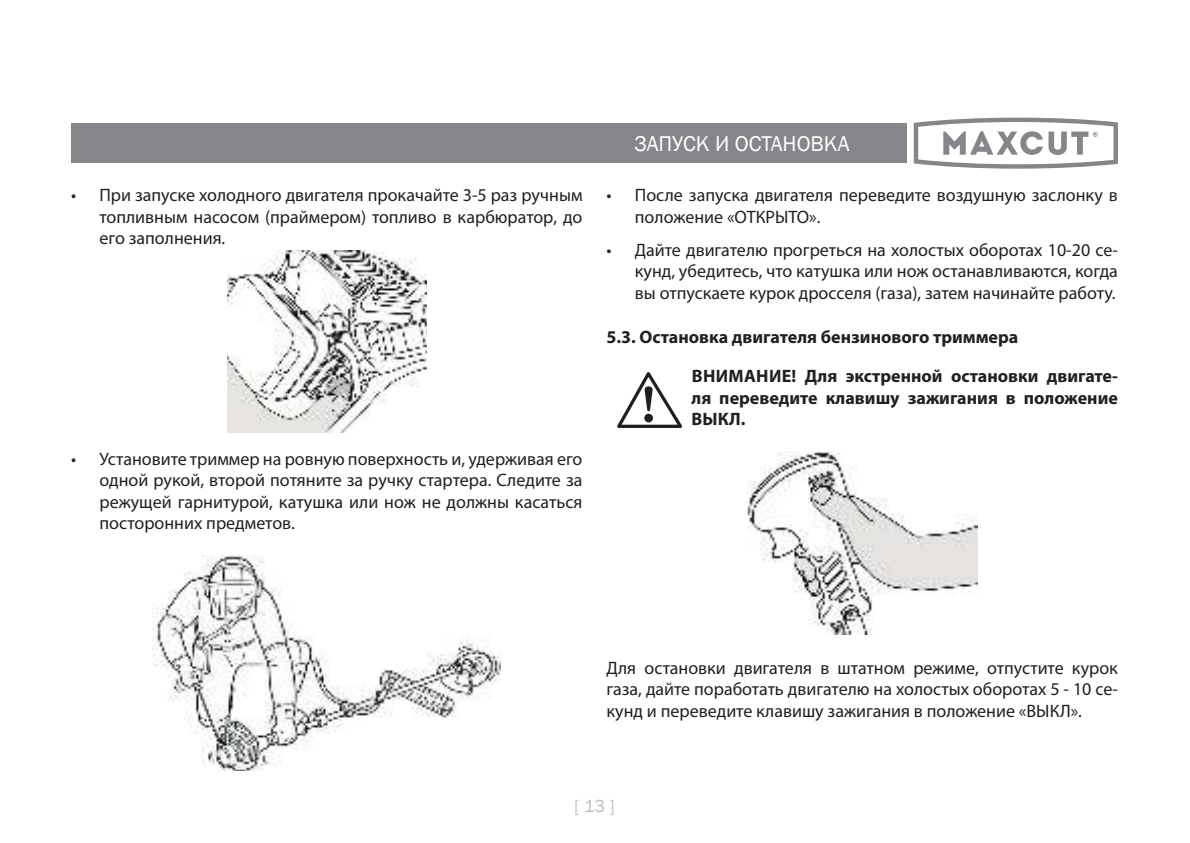
<style>
.page{position:relative;width:1190px;height:843px;background:#fff}
.page>*{position:absolute;margin:0;border:0;box-sizing:border-box;transform-origin:0 0}
.t1{font:22px "Franklin Gothic";color:#fff}
.t2{font:18px/21.6px "Myriad Pro";color:#231f20;text-align:justify}
.t3{font:700 18px/38.6px "Myriad Pro";color:#231f20}
.t4{font:18px "Franklin Gothic";color:#bcbec0}
</style>
<div class="page">
<svg style="left:914px;top:118px;width:204px;height:51px"></svg>
<div style="left:71px;top:123px;width:835px;height:40px;background:#848689"></div>
<img style="left:747px;top:452px;width:230px;height:182px">
<img style="left:227px;top:250px;width:199px;height:183px">
<img style="left:153px;top:555px;width:348px;height:215px">
<svg style="left:617px;top:372px;width:65px;height:56px"></svg>
<p class="t2" style="left:99px;top:185px;width:484px;text-indent:-28px">• При запуске холодного двигателя прокачайте 3-5 раз ручным топливным насосом (праймером) топливо в карбюратор, до его заполнения.</p>
<p class="t2" style="left:99px;top:448px;width:484px;text-indent:-28px">• Установите триммер на ровную поверхность и, удерживая его одной рукой, второй потяните за ручку стартера. Следите за режущей гарнитурой, катушка или нож не должны касаться посторонних предметов.</p>
<p class="t1" style="left:635px;top:130px;width:216px">ЗАПУСК И ОСТАНОВКА</p>
<p class="t2" style="left:635px;top:185px;width:484px;text-indent:-28px">• После запуска двигателя переведите воздушную заслонку в положение «ОТКРЫТО».</p>
<p class="t2" style="left:635px;top:239px;width:484px;text-indent:-28px">• Дайте двигателю прогреться на холостых оборотах 10-20 се&shy;кунд, убедитесь, что катушка или нож останавливаются, когда вы отпускаете курок дросселя (газа), затем начинайте работу.</p>
<p class="t3" style="left:692px;top:318px;width:428px;text-indent:-85px">5.3. Остановка двигателя бензинового триммера<br>ВНИМАНИЕ! Для экстренной остановки двигате-</p>
<p class="t3" style="left:691px;top:387px;width:428px;line-height:21.6px">ля переведите клавишу зажигания в положение<br>ВЫКЛ.</p>
<p class="t2" style="left:606px;top:657px;width:513px">Для остановки двигателя в штатном режиме, отпустите курок газа, дайте поработать двигателю на холостых оборотах 5 - 10 се&shy;кунд и переведите клавишу зажигания в положение «ВЫКЛ».</p>
<p class="t4" style="left:574px;top:798px;width:42px">[ 13 ]</p>
</div>
